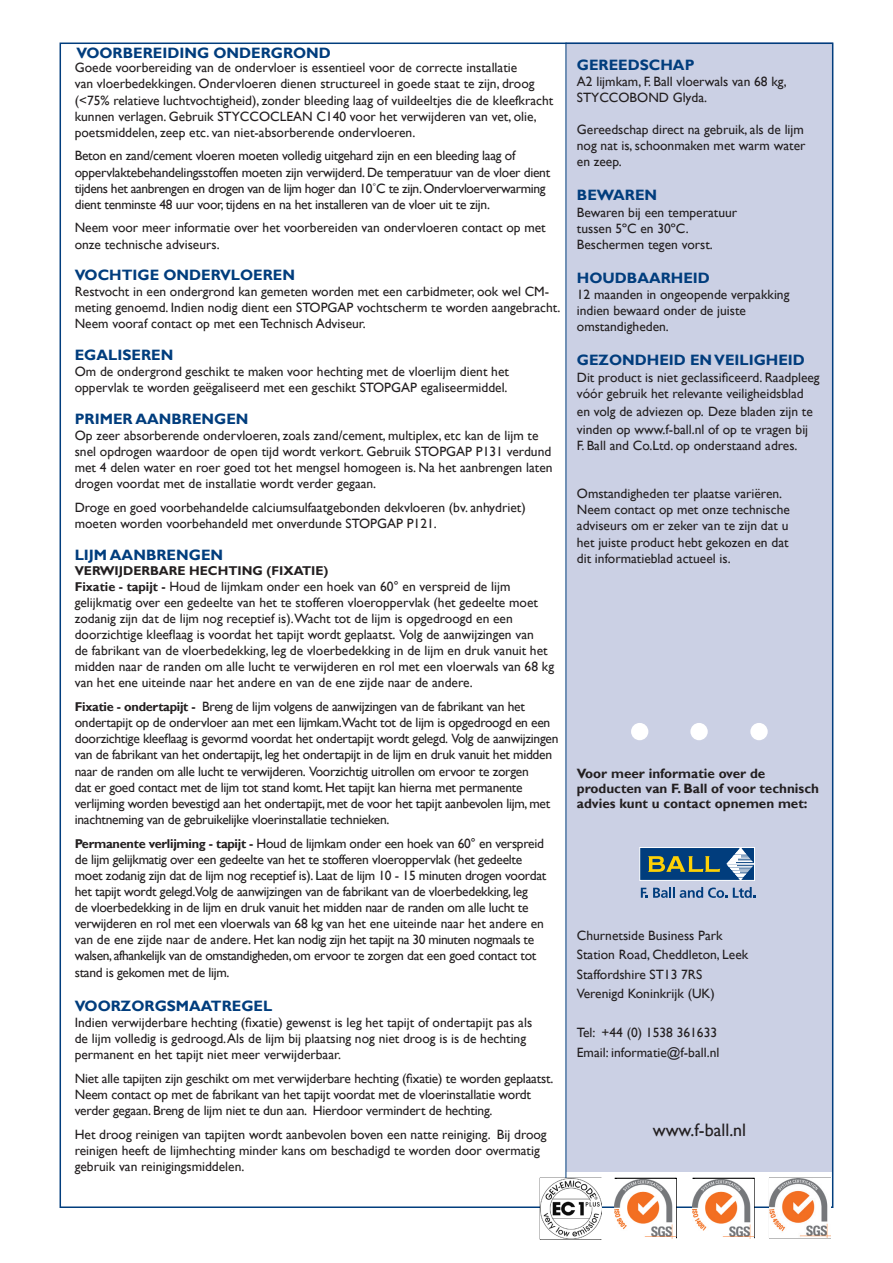
<style>
.page{position:relative;width:893px;height:1263px;background:#fff}
.page>*{position:absolute;margin:0;border:0;box-sizing:border-box;transform-origin:0 0}
.t1{font:18px "Gill Sans";color:#231f20}
.t2{font:700 15px "Gill Sans";color:#013d7d}
.t3{font:13.5px/16.2px "Gill Sans";color:#231f20}
.t4{font:13.5px/16.2px "Gill Sans";letter-spacing:-.02em;color:#231f20}
.t5{font:700 13.5px/15px "Gill Sans";color:#231f20}
.t6{font:700 12.75px "Gill Sans";color:#231f20}
.s1{font-weight:700;font-size:12.75px}
</style>
<div class="page">
<div style="left:566px;top:43px;width:267px;height:1129px;background:#cbd0e4"></div>
<hr style="left:566px;top:43px;width:1px;height:1156px;background:#013d7d">
<div style="left:690px;top:723px;width:18px;height:17px;background:#fff;border-radius:50%"></div>
<div style="left:631px;top:723px;width:17px;height:17px;background:#fff;border-radius:50%"></div>
<div style="left:750px;top:723px;width:18px;height:17px;background:#fff;border-radius:50%"></div>
<svg style="left:641px;top:887px;width:86px;height:11px"></svg>
<svg style="left:733px;top:887px;width:22px;height:11px"></svg>
<div style="left:639px;top:847px;width:116px;height:34px;background:#013d7d;border:1px solid #fff"></div>
<svg style="left:648px;top:856px;width:72px;height:16px"></svg>
<svg style="left:726px;top:847px;width:29px;height:33px"></svg>
<svg style="left:769px;top:1177px;width:62px;height:60px"></svg>
<svg style="left:692px;top:1177px;width:63px;height:61px"></svg>
<svg style="left:614px;top:1177px;width:63px;height:61px"></svg>
<svg style="left:539px;top:1177px;width:63px;height:63px"></svg>
<img style="left:540px;top:1178px;width:61px;height:61px">
<img style="left:692px;top:1179px;width:61px;height:60px">
<img style="left:614px;top:1179px;width:61px;height:60px">
<img style="left:769px;top:1178px;width:61px;height:60px">
<p class="t2" style="left:77px;top:44px;width:256px">VOORBEREIDING ONDERGROND</p>
<p class="t3" style="left:75px;top:60px;width:480px">Goede voorbereiding van de ondervloer is essentieel voor de correcte installatie<br>van vloerbedekkingen. Ondervloeren dienen structureel in goede staat te zijn, droog (&lt;75% relatieve luchtvochtigheid), zonder bleeding laag of vuildeeltjes die de kleefkracht kunnen verlagen. Gebruik STYCCOCLEAN C140 voor het verwijderen van vet, olie, poetsmiddelen, zeep etc. van niet-absorberende ondervloeren.</p>
<p class="t4" style="left:75px;top:148px;width:477px">Beton en zand/cement vloeren moeten volledig uitgehard zijn en een bleeding laag of oppervlaktebehandelingsstoffen moeten zijn verwijderd. De temperatuur van de vloer dient tijdens het aanbrengen en drogen van de lijm hoger dan 10˚C te zijn. Ondervloerverwarming dient tenminste 48 uur voor, tijdens en na het installeren van de vloer uit te zijn.</p>
<p class="t3" style="left:75px;top:220px;width:472px">Neem voor meer informatie over het voorbereiden van ondervloeren contact op met onze technische adviseurs.</p>
<p class="t2" style="left:75px;top:266px;width:222px">VOCHTIGE ONDERVLOEREN</p>
<p class="t3" style="left:75px;top:284px;width:487px">Restvocht in een ondergrond kan gemeten worden met een carbidmeter, ook wel CM&shy;meting genoemd. Indien nodig dient een STOPGAP vochtscherm te worden aangebracht.<br>Neem vooraf contact op met een Technisch Adviseur.</p>
<p class="t2" style="left:75px;top:346px;width:100px">EGALISEREN</p>
<p class="t3" style="left:75px;top:364px;width:436px">Om de ondergrond geschikt te maken voor hechting met de vloerlijm dient het oppervlak te worden geëgaliseerd met een geschikt STOPGAP egaliseermiddel.</p>
<p class="t2" style="left:75px;top:410px;width:175px">PRIMER AANBRENGEN</p>
<p class="t3" style="left:75px;top:427px;width:479px">Op zeer absorberende ondervloeren, zoals zand/cement, multiplex, etc kan de lijm te snel opdrogen waardoor de open tijd wordt verkort. Gebruik STOPGAP P131 verdund met 4 delen water en roer goed tot het mengsel homogeen is. Na het aanbrengen laten drogen voordat met de installatie wordt verder gegaan.</p>
<p class="t3" style="left:75px;top:499px;width:452px">Droge en goed voorbehandelde calciumsulfaatgebonden dekvloeren (bv. anhydriet) moeten worden voorbehandeld met onverdunde STOPGAP P121.</p>
<p class="t2" style="left:75px;top:545px;width:150px">LIJM AANBRENGEN</p>
<p class="t6" style="left:75px;top:562px;width:255px">VERWIJDERBARE HECHTING (FIXATIE)</p>
<p class="t3" style="left:75px;top:578px;width:481px"><span class="s1">Fixatie - tapijt -</span> Houd de lijmkam onder een hoek van 60° en verspreid de lijm gelijkmatig over een gedeelte van het te stofferen vloeroppervlak (het gedeelte moet zodanig zijn dat de lijm nog receptief is).Wacht tot de lijm is opgedroogd en een doorzichtige kleeflaag is voordat het tapijt wordt geplaatst. Volg de aanwijzingen van<br>de fabrikant van de vloerbedekking, leg de vloerbedekking in de lijm en druk vanuit het midden naar de randen om alle lucht te verwijderen en rol met een vloerwals van 68 kg van het ene uiteinde naar het andere en van de ene zijde naar de andere.</p>
<p class="t4" style="left:75px;top:699px;width:485px"><span class="s1">Fixatie - ondertapijt -</span> Breng de lijm volgens de aanwijzingen van de fabrikant van het ondertapijt op de ondervloer aan met een lijmkam.Wacht tot de lijm is opgedroogd en een doorzichtige kleeflaag is gevormd voordat het ondertapijt wordt gelegd. Volg de aanwijzingen van de fabrikant van het ondertapijt, leg het ondertapijt in de lijm en druk vanuit het midden naar de randen om alle lucht te verwijderen. Voorzichtig uitrollen om ervoor te zorgen<br>dat er goed contact met de lijm tot stand komt. Het tapijt kan hierna met permanente verlijming worden bevestigd aan het ondertapijt, met de voor het tapijt aanbevolen lijm, met inachtneming van de gebruikelijke vloerinstallatie technieken.</p>
<p class="t4" style="left:75px;top:835px;width:473px"><span class="s1">Permanente verlijming - tapijt -</span> Houd de lijmkam onder een hoek van 60° en verspreid de lijm gelijkmatig over een gedeelte van het te stofferen vloeroppervlak (het gedeelte moet zodanig zijn dat de lijm nog receptief is). Laat de lijm 10 - 15 minuten drogen voordat het tapijt wordt gelegd.Volg de aanwijzingen van de fabrikant van de vloerbedekking, leg<br>de vloerbedekking in de lijm en druk vanuit het midden naar de randen om alle lucht te verwijderen en rol met een vloerwals van 68 kg van het ene uiteinde naar het andere en van de ene zijde naar de andere. Het kan nodig zijn het tapijt na 30 minuten nogmaals te walsen, afhankelijk van de omstandigheden, om ervoor te zorgen dat een goed contact tot stand is gekomen met de lijm.</p>
<p class="t2" style="left:75px;top:996px;width:199px">VOORZORGSMAATREGEL</p>
<p class="t3" style="left:75px;top:1014px;width:459px">Indien verwijderbare hechting (fixatie) gewenst is leg het tapijt of ondertapijt pas als de lijm volledig is gedroogd. Als de lijm bij plaatsing nog niet droog is is de hechting permanent en het tapijt niet meer verwijderbaar.</p>
<p class="t3" style="left:75px;top:1070px;width:480px">Niet alle tapijten zijn geschikt om met verwijderbare hechting (fixatie) te worden geplaatst.<br>Neem contact op met de fabrikant van het tapijt voordat met de vloerinstallatie wordt verder gegaan. Breng de lijm niet te dun aan. Hierdoor vermindert de hechting.</p>
<p class="t3" style="left:75px;top:1126px;width:473px">Het droog reinigen van tapijten wordt aanbevolen boven een natte reiniging. Bij droog reinigen heeft de lijmhechting minder kans om beschadigd te worden door overmatig gebruik van reinigingsmiddelen.</p>
<p class="t2" style="left:577px;top:55px;width:119px">GEREEDSCHAP</p>
<p class="t3" style="left:577px;top:73px;width:211px">A2 lijmkam, F. Ball vloerwals van 68 kg,<br>STYCCOBOND Glyda.</p>
<p class="t3" style="left:577px;top:122px;width:230px;text-align:justify">Gereedschap direct na gebruik, als de lijm nog nat is, schoonmaken met warm water en zeep.</p>
<p class="t2" style="left:577px;top:186px;width:82px">BEWAREN</p>
<p class="t3" style="left:577px;top:204px;width:162px">Bewaren bij een temperatuur tussen 5ºC en 30ºC.</p>
<p class="t3" style="left:577px;top:236px;width:137px">Beschermen tegen vorst.</p>
<p class="t2" style="left:577px;top:269px;width:135px">HOUDBAARHEID</p>
<p class="t3" style="left:577px;top:287px;width:214px">12 maanden in ongeopende verpakking indien bewaard onder de juiste omstandigheden.</p>
<p class="t2" style="left:577px;top:351px;width:230px">GEZONDHEID EN VEILIGHEID</p>
<p class="t3" style="left:577px;top:369px;width:244px">Dit product is niet geclassificeerd. Raadpleeg vóór gebruik het relevante veiligheidsblad</p>
<p class="t3" style="left:577px;top:402px;width:237px;line-height:18px">en volg de adviezen op. Deze bladen zijn te vinden op www.f-ball.nl of op te vragen bij</p>
<p class="t3" style="left:577px;top:437px;width:222px">F. Ball and Co.Ltd. op onderstaand adres.</p>
<p class="t3" style="left:577px;top:486px;width:214px">Omstandigheden ter plaatse variëren.<br>Neem contact op met onze technische adviseurs om er zeker van te zijn dat u het juiste product hebt gekozen en dat dit informatieblad actueel is.</p>
<p class="t5" style="left:577px;top:766px;width:244px">Voor meer informatie over de producten van F. Ball of voor technisch advies kunt u contact opnemen met:</p>
<p class="t3" style="left:577px;top:927px;width:147px">Churnetside Business Park</p>
<p class="t3" style="left:577px;top:947px;width:173px">Station Road, Cheddleton, Leek</p>
<p class="t3" style="left:577px;top:966px;width:127px">Staffordshire ST13 7RS</p>
<p class="t3" style="left:577px;top:986px;width:139px">Verenigd Koninkrijk (UK)</p>
<p class="t3" style="left:577px;top:1025px;width:142px">Tel: +44 (0) 1538 361633</p>
<p class="t3" style="left:577px;top:1044px;width:144px">Email: informatie@f-ball.nl</p>
<p class="t1" style="left:653px;top:1119px;width:95px">www.f-ball.nl</p>
</div>
